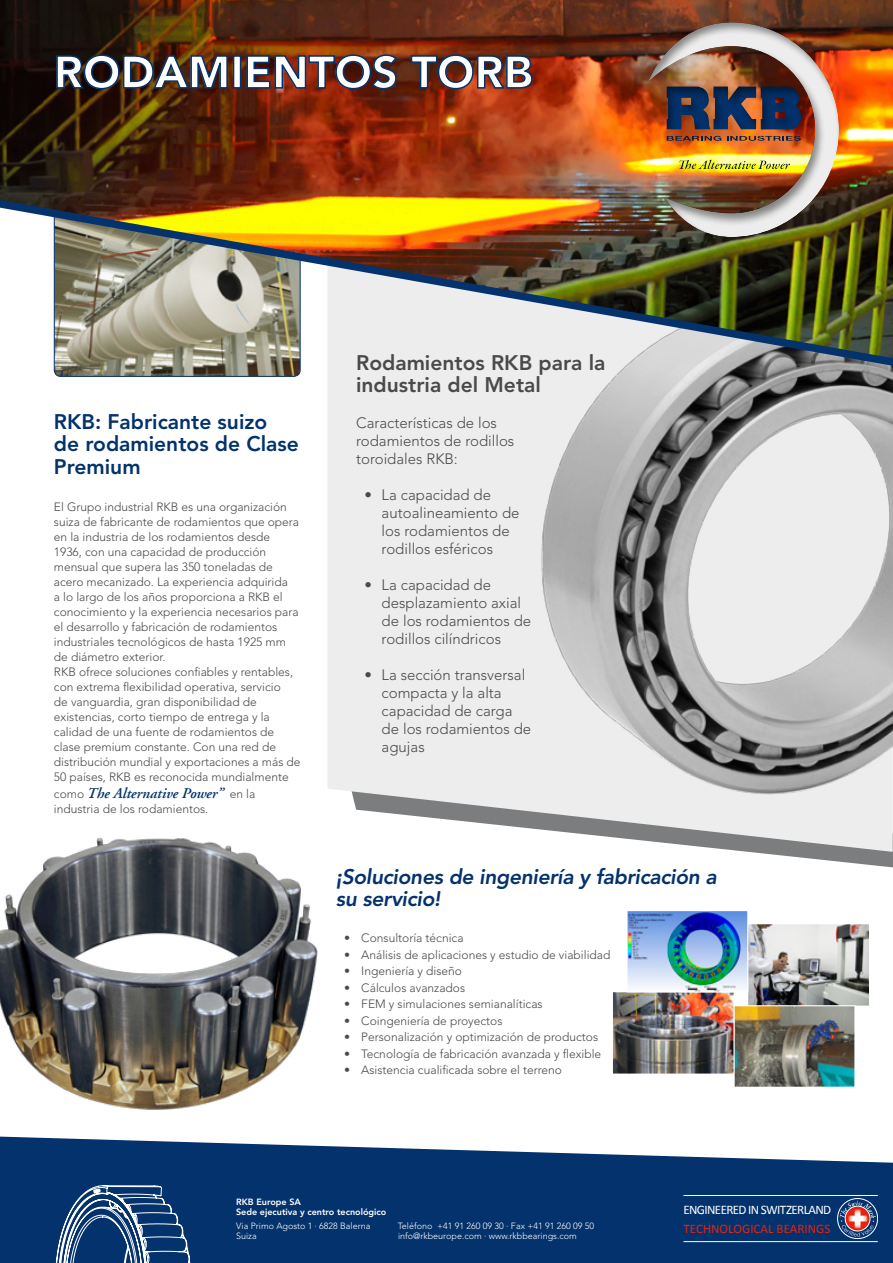
<style>
.page{position:relative;width:893px;height:1263px;background:#fff}
.page>*{position:absolute;margin:0;border:0;box-sizing:border-box;transform-origin:0 0}
.t1{font:900 45px "Avenir LT Std";color:#fff}
.t2{font:italic 800 21px/22.5px "Avenir LT Std";letter-spacing:-.015em;color:#03326c}
.t3{font:800 21px/22.5px "Avenir LT Std";color:#03326c}
.t4{font:800 21px/22.5px "Avenir LT Std";color:#4a4a49}
.t5{font:300 15px/18px "Avenir LT Std";color:#4a4a49}
.t6{font:italic 600 15px "Adobe Garamond";color:#03326c}
.t7{font:13.05px "Calibri";letter-spacing:-.05em;color:#fff}
.t8{font:13.05px "Calibri";color:#e42313}
.t9{font:300 12px/15px "Avenir LT Std";color:#4a4a49}
.t10{font:300 9px/10.5px "Avenir LT Std";color:#fff}
.t11{font:800 9px/10.5px "Avenir LT Std";color:#fff}
.s1{font-family:"Avenir LT Std";font-weight:300;font-style:normal;font-size:12px;color:#4a4a49}
</style>
<div class="page">
<svg style="left:0;top:1136px;width:893px;height:127px;background:#214a7d"></svg>
<svg style="left:750px;top:852px;width:143px;height:15px"></svg>
<svg style="left:328px;top:373px;width:565px;height:479px;background:#e6e6e6"></svg>
<img style="left:530px;top:373px;width:363px;height:432px">
<img style="left:0;top:0;width:893px;height:373px">
<img style="left:613px;top:911px;width:256px;height:176px">
<div style="left:622px;top:21px;width:243px;height:216px;background:#1d1d1b;opacity:.5"></div>
<img style="left:0;top:837px;width:318px;height:273px">
<svg style="left:55px;top:1183px;width:136px;height:80px;background:#335988"></svg>
<hr style="left:683px;top:1195px;width:195px;height:1px;background:#fff">
<hr style="left:683px;top:1241px;width:195px;height:1px;background:#fff">
<svg style="left:837px;top:1198px;width:41px;height:40px"></svg>
<div style="left:837px;top:1198px;width:41px;height:41px;border:1px solid #fff;border-radius:50%"></div>
<svg style="left:840px;top:1201px;width:36px;height:36px"></svg>
<svg style="left:56px;top:54px;width:173px;height:36px;background:#31221c"></svg>
<div style="left:233px;top:55px;width:8px;height:34px;border:2px solid #03326c"></div>
<svg style="left:246px;top:54px;width:152px;height:36px;background:#5b2520"></svg>
<svg style="left:410px;top:54px;width:123px;height:36px;background:#5e2920"></svg>
<h1 class="t1" style="left:54px;top:45px;width:480px">RODAMIENTOS TORB</h1>
<h2 class="t3" style="left:54px;top:410px;width:246px">RKB: Fabricante suizo<br>de rodamientos de Clase<br>Premium</h2>
<p class="t9" style="left:54px;top:500px;width:248px">El Grupo industrial RKB es una organización suiza de fabricante de rodamientos que opera en la industria de los rodamientos desde 1936, con una capacidad de producción mensual que supera las 350 toneladas de acero mecanizado. La experiencia adquirida<br>a lo largo de los años proporciona a RKB el conocimiento y la experiencia necesarios para el desarrollo y fabricación de rodamientos industriales tecnológicos de hasta 1925 mm de diámetro exterior.<br>RKB ofrece soluciones confiables y rentables, con extrema flexibilidad operativa, servicio<br>de vanguardia, gran disponibilidad de existencias, corto tiempo de entrega y la calidad de una fuente de rodamientos de clase premium constante. Con una red de distribución mundial y exportaciones a más de 50 países, RKB es reconocida mundialmente</p>
<p class="t6" style="left:54px;top:785px;width:203px"><span class="s1">como</span> The Alternative Power” <span class="s1">en la</span></p>
<p class="t9" style="left:54px;top:801px;width:156px">industria de los rodamientos.</p>
<h2 class="t4" style="left:356px;top:351px;width:251px">Rodamientos RKB para la industria del Metal</h2>
<p class="t5" style="left:356px;top:414px;width:160px">Características de los rodamientos de rodillos toroidales RKB:</p>
<p class="t5" style="left:382px;top:486px;width:139px;text-indent:-17px">• La capacidad de autoalineamiento de los rodamientos de rodillos esféricos</p>
<p class="t5" style="left:382px;top:576px;width:151px;text-indent:-17px">• La capacidad de desplazamiento axial de los rodamientos de rodillos cilíndricos</p>
<p class="t5" style="left:382px;top:666px;width:151px;text-indent:-17px">• La sección transversal compacta y la alta capacidad de carga de los rodamientos de agujas</p>
<h2 class="t2" style="left:336px;top:866px;width:383px">¡Soluciones de ingeniería y fabricación a su servicio!</h2>
<p class="t9" style="left:344px;top:931px;width:121px">• Consultoría técnica</p>
<p class="t9" style="left:344px;top:947px;width:268px">• Análisis de aplicaciones y estudio de viabilidad</p>
<p class="t9" style="left:344px;top:964px;width:119px">• Ingeniería y diseño</p>
<p class="t9" style="left:344px;top:980px;width:122px">• Cálculos avanzados</p>
<p class="t9" style="left:344px;top:997px;width:200px">• FEM y simulaciones semianalíticas</p>
<p class="t9" style="left:344px;top:1013px;width:160px">• Coingeniería de proyectos</p>
<p class="t9" style="left:344px;top:1030px;width:255px">• Personalización y optimización de productos</p>
<p class="t9" style="left:344px;top:1046px;width:258px">• Tecnología de fabricación avanzada y flexible</p>
<p class="t9" style="left:344px;top:1063px;width:219px">• Asistencia cualificada sobre el terreno</p>
<p class="t11" style="left:236px;top:1196px;width:152px">RKB Europe SA<br>Sede ejecutiva y centro tecnológico</p>
<p class="t10" style="left:236px;top:1220px;width:136px">Via Primo Agosto 1 · 6828 Balerna<br>Suiza</p>
<p class="t10" style="left:398px;top:1220px;width:198px">Teléfono +41 91 260 09 30 · Fax +41 91 260 09 50 info@rkbeurope.com · www.rkbbearings.com</p>
<p class="t7" style="left:683px;top:1201px;width:149px">ENGINEERED IN SWITZERLAND</p>
<p class="t8" style="left:683px;top:1220px;width:149px">TECHNOLOGICAL BEARINGS</p>
</div>
